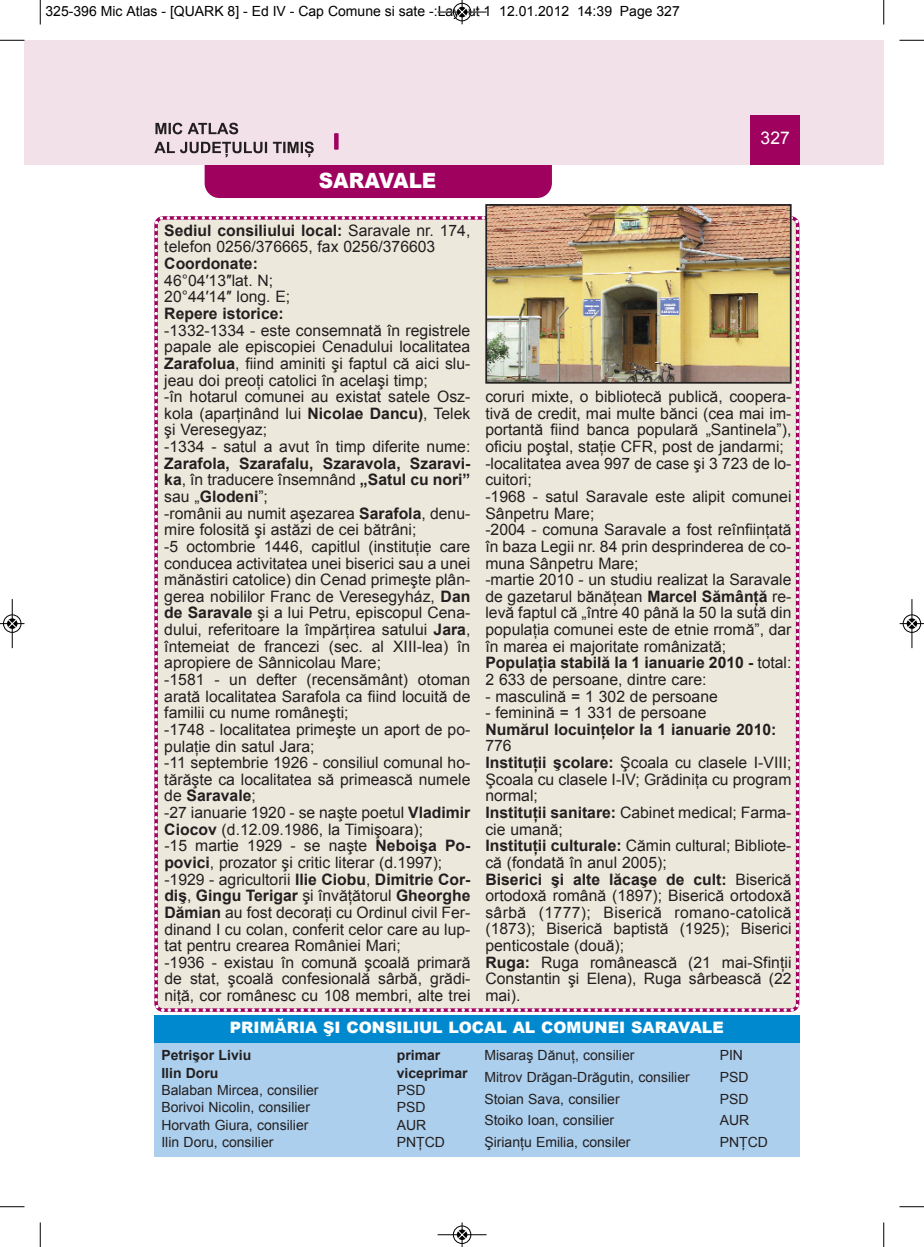
<style>
.page{position:relative;width:924px;height:1247px;background:#fff}
.page>*{position:absolute;margin:0;border:0;box-sizing:border-box;transform-origin:0 0}
.t1{font:900 21px "Arial";color:#fff;scale:.95 1}
.t2{font:17.5px "Arial";color:#fff}
.t3{font:15.75px/16.6px "Arial";color:#231f20}
.t4{font:700 15.75px "Arial";color:#231f20}
.t5{font:900 15.75px "Arial";color:#fff}
.t6{font:14px "Arial";color:#231f20}
.t7{font:14px "Arial";color:#000}
.t8{font:700 14px "Arial";color:#231f20}
.s1{font-weight:700}
</style>
<div class="page">
<div style="left:205px;top:135px;width:347px;height:63px;background:#9e015e;border-radius:15px"></div>
<div style="left:40px;top:40px;width:844px;height:124px;background:#f3e1e9"></div>
<div style="left:750px;top:115px;width:50px;height:49px;background:#9e015e"></div>
<svg style="left:338px;top:133px;width:1px;height:16px"></svg>
<svg style="left:155px;top:123px;width:83px;height:11px"></svg>
<svg style="left:154px;top:142px;width:160px;height:15px"></svg>
<div style="left:154px;top:214px;width:646px;height:798px;background:#ece9dc"></div>
<svg style="left:161px;top:1008px;width:4px;height:3px"></svg>
<div style="left:154px;top:1043px;width:645px;height:113px;background:#accfed"></div>
<img style="left:488px;top:207px;width:300px;height:173px">
<div style="left:485px;top:204px;width:306px;height:179px;border:2px solid #231f20"></div>
<div style="left:24px;top:40px;width:16px;height:124px;background:#f3e1e9"></div>
<svg style="left:334px;top:133px;width:4px;height:16px"></svg>
<div style="left:154px;top:1015px;width:645px;height:27px;background:#0089cf"></div>
<svg style="left:40px;top:0;width:1px;height:24px"></svg>
<svg style="left:0;top:40px;width:24px;height:1px"></svg>
<svg style="left:883px;top:0;width:1px;height:24px"></svg>
<svg style="left:899px;top:40px;width:25px;height:1px"></svg>
<svg style="left:40px;top:1222px;width:1px;height:24px"></svg>
<svg style="left:0;top:1206px;width:24px;height:1px"></svg>
<svg style="left:883px;top:1222px;width:1px;height:24px"></svg>
<svg style="left:899px;top:1206px;width:25px;height:1px"></svg>
<hr style="left:438px;top:12px;width:48px;height:1px;background:#000">
<div style="left:453px;top:3px;width:18px;height:18px;border:1px solid #000;border-radius:50%"></div>
<svg style="left:458px;top:0;width:8px;height:24px"></svg>
<hr style="left:438px;top:1234px;width:48px;height:1px;background:#000">
<div style="left:453px;top:1225px;width:18px;height:18px;border:1px solid #000;border-radius:50%"></div>
<svg style="left:458px;top:1222px;width:8px;height:24px"></svg>
<div style="left:3px;top:614px;width:19px;height:19px;border:1px solid #fff;border-radius:50%"></div>
<hr style="left:12px;top:599px;width:1px;height:49px;background:#000">
<div style="left:3px;top:614px;width:18px;height:18px;border:1px solid #000;border-radius:50%"></div>
<svg style="left:0;top:619px;width:24px;height:9px"></svg>
<div style="left:902px;top:614px;width:19px;height:19px;border:1px solid #fff;border-radius:50%"></div>
<hr style="left:911px;top:599px;width:1px;height:49px;background:#000">
<div style="left:903px;top:614px;width:18px;height:18px;border:1px solid #000;border-radius:50%"></div>
<svg style="left:900px;top:619px;width:24px;height:9px"></svg>
<p class="t7" style="left:46px;top:3px;width:636px">325-396 Mic Atlas - [QUARK 8] - Ed IV - Cap Comune si sate -:Layout 1 12.01.2012 14:39 Page 327</p>
<p class="t2" style="left:760px;top:128px;width:31px">327</p>
<h1 class="t1" style="left:319px;top:165px;width:125px">SARAVALE</h1>
<p class="t3" style="left:164px;top:222px;width:308px"><span class="s1">Sediul consiliului local:</span> Saravale nr. 174, telefon 0256/376665, fax 0256/376603</p>
<p class="t4" style="left:164px;top:255px;width:95px">Coordonate:</p>
<p class="t3" style="left:164px;top:272px;width:128px">46°04′13″lat. N;<br>20°44′14″ long. E;</p>
<p class="t4" style="left:164px;top:305px;width:121px">Repere istorice:</p>
<p class="t3" style="left:164px;top:322px;width:308px">-1332-1334 - este consemnată în registrele papale ale episcopiei Cenadului localitatea <span class="s1">Zarafolua</span>, fiind aminiti şi faptul că aici slu&shy;jeau doi preoţi catolici în acelaşi timp;<br>-în hotarul comunei au existat satele Osz&shy;kola (aparţinând lui <span class="s1">Nicolae Dancu)</span>, Telek şi Veresegyaz;<br>-1334 - satul a avut în timp diferite nume:</p>
<p class="t3" style="left:164px;top:455px;width:308px"><span class="s1">Zarafola, Szarafalu, Szaravola, Szaravi&shy;ka</span>, în traducere însemnând <span class="s1">„Satul cu nori” </span>sau „<span class="s1">Glodeni</span>”;<br>-românii au numit aşezarea <span class="s1">Sarafola</span>, denu&shy;mire folosită şi astăzi de cei bătrâni;<br>-5 octombrie 1446, capitlul (instituţie care conducea activitatea unei biserici sau a unei mănăstiri catolice) din Cenad primeşte plân&shy;gerea nobililor Franc de Veresegyház, <span class="s1">Dan de Saravale</span> şi a lui Petru, episcopul Cena&shy;dului, referitoare la împărţirea satului <span class="s1">Jara</span>, întemeiat de francezi (sec. al XIII-lea) în apropiere de Sânnicolau Mare;<br>-1581 - un defter (recensământ) otoman arată localitatea Sarafola ca fiind locuită de familii cu nume româneşti;<br>-1748 - localitatea primeşte un aport de po&shy;pulaţie din satul Jara;<br>-11 septembrie 1926 - consiliul comunal ho&shy;tărăşte ca localitatea să primească numele de <span class="s1">Saravale</span>;<br>-27 ianuarie 1920 - se naşte poetul <span class="s1">Vladimir Ciocov</span> (d.12.09.1986, la Timişoara);<br>-15 martie 1929 - se naşte <span class="s1">Neboişa Po&shy;povici</span>, prozator şi critic literar (d.1997); -1929 - agricultorii <span class="s1">Ilie Ciobu</span>, <span class="s1">Dimitrie Cor&shy;diş</span>, <span class="s1">Gingu Terigar</span> şi învăţătorul <span class="s1">Gheorghe Dămian</span> au fost decoraţi cu Ordinul civil Fer&shy;dinand I cu colan, conferit celor care au lup&shy;tat pentru crearea României Mari;<br>-1936 - existau în comună şcoală primară de stat, şcoală confesională sârbă, grădi&shy;niţă, cor românesc cu 108 membri, alte trei</p>
<p class="t3" style="left:485px;top:388px;width:308px">coruri mixte, o bibliotecă publică, coopera&shy;tivă de credit, mai multe bănci (cea mai im&shy;portantă fiind banca populară „Santinela”), oficiu poştal, staţie CFR, post de jandarmi; -localitatea avea 997 de case şi 3 723 de lo&shy;cuitori;<br>-1968 - satul Saravale este alipit comunei Sânpetru Mare;<br>-2004 - comuna Saravale a fost reînfiinţată în baza Legii nr. 84 prin desprinderea de co&shy;muna Sânpetru Mare;<br>-martie 2010 - un studiu realizat la Saravale de gazetarul bănăţean <span class="s1">Marcel Sămânţă</span> re&shy;levă faptul că „între 40 până la 50 la sută din populaţia comunei este de etnie rromă”, dar în marea ei majoritate românizată; <span class="s1">Populaţia stabilă la 1 ianuarie 2010 -</span> total:<br>2 633 de persoane, dintre care:</p>
<p class="t3" style="left:485px;top:687px;width:234px">- masculină = 1 302 de persoane</p>
<p class="t3" style="left:485px;top:704px;width:223px">- feminină = 1 331 de persoane</p>
<p class="t4" style="left:485px;top:720px;width:293px">Numărul locuinţelor la 1 ianuarie 2010:</p>
<p class="t3" style="left:485px;top:737px;width:308px">776<br><span class="s1">Instituţii şcolare:</span> Şcoala cu clasele I-VIII;<br>Şcoala cu clasele I-IV; Grădiniţa cu program normal;<br><span class="s1">Instituţii sanitare:</span> Cabinet medical; Farma&shy;cie umană;<br><span class="s1">Instituţii culturale:</span> Cămin cultural; Bibliote&shy;că (fondată în anul 2005);<br><span class="s1">Biserici şi alte lăcaşe de cult:</span> Biserică ortodoxă română (1897); Biserică ortodoxă sârbă (1777); Biserică romano-catolică (1873); Biserică baptistă (1925); Biserici penticostale (două);<br><span class="s1">Ruga:</span> Ruga românească (21 mai-Sfinţii<br>Constantin şi Elena), Ruga sârbească (22 mai).</p>
<p class="t5" style="left:230px;top:1015px;width:495px">PRIMĂRIA ŞI CONSILIUL LOCAL AL COMUNEI SARAVALE</p>
<p class="t8" style="left:161px;top:1047px;width:91px">Petrişor Liviu</p>
<p class="t8" style="left:397px;top:1047px;width:45px">primar</p>
<p class="t8" style="left:161px;top:1064px;width:59px">Ilin Doru</p>
<p class="t8" style="left:397px;top:1064px;width:72px">viceprimar</p>
<p class="t6" style="left:161px;top:1082px;width:159px">Balaban Mircea, consilier</p>
<p class="t6" style="left:397px;top:1082px;width:30px">PSD</p>
<p class="t6" style="left:161px;top:1099px;width:150px">Borivoi Nicolin, consilier</p>
<p class="t6" style="left:397px;top:1099px;width:30px">PSD</p>
<p class="t6" style="left:161px;top:1116px;width:149px">Horvath Giura, consilier</p>
<p class="t6" style="left:397px;top:1116px;width:31px">AUR</p>
<p class="t6" style="left:161px;top:1134px;width:114px">Ilin Doru, consilier</p>
<p class="t6" style="left:397px;top:1134px;width:50px">PNŢCD</p>
<p class="t6" style="left:484px;top:1047px;width:152px">Misaraş Dănuţ, consilier</p>
<p class="t6" style="left:720px;top:1047px;width:25px">PIN</p>
<p class="t6" style="left:484px;top:1069px;width:207px">Mitrov Drăgan-Drăgutin, consilier</p>
<p class="t6" style="left:720px;top:1069px;width:30px">PSD</p>
<p class="t6" style="left:484px;top:1090px;width:137px">Stoian Sava, consilier</p>
<p class="t6" style="left:720px;top:1090px;width:30px">PSD</p>
<p class="t6" style="left:484px;top:1112px;width:131px">Stoiko Ioan, consilier</p>
<p class="t6" style="left:720px;top:1112px;width:31px">AUR</p>
<p class="t6" style="left:484px;top:1134px;width:148px">Şirianţu Emilia, consiler</p>
<p class="t6" style="left:720px;top:1134px;width:50px">PNŢCD</p>
</div>
